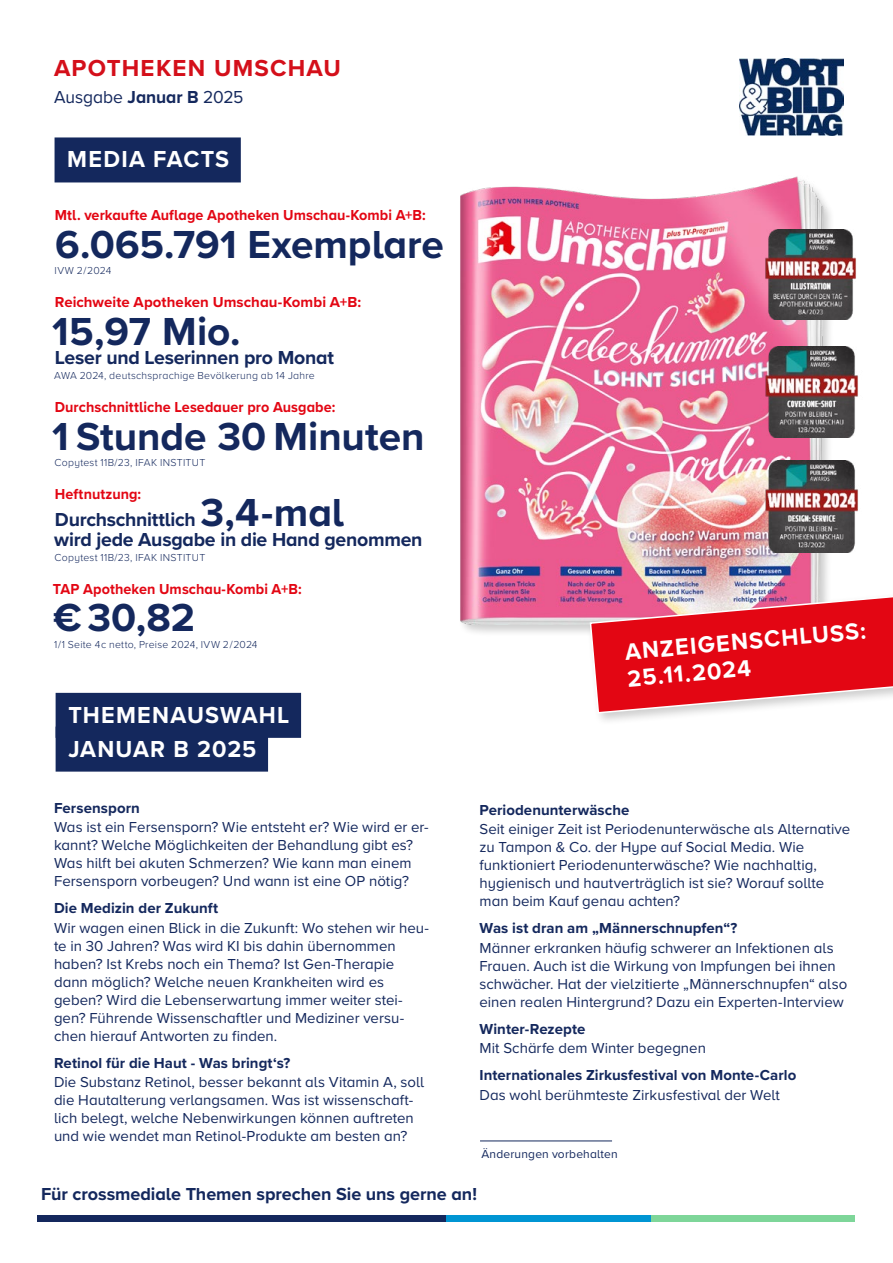
<style>
.page{position:relative;width:893px;height:1263px;background:#fff}
.page>*{position:absolute;margin:0;border:0;box-sizing:border-box;transform-origin:0 0}
.t1{font:700 40.5px "Proxima Nova A";color:#14285d}
.t2{font:700 24px/27px "Proxima Nova A";letter-spacing:.05em;color:#fff}
.t3{font:700 24px "Proxima Nova";letter-spacing:.05em;color:#d40f1a}
.t4{font:700 19.5px/19.5px "Proxima Nova A";letter-spacing:-.015em;color:#14285d}
.t5{font:700 18px "Proxima Nova A";letter-spacing:-.005em;color:#14285d}
.t6{font:18px "Proxima Nova A";letter-spacing:-.005em;color:#14285d}
.t7{font:15px/18px "Proxima Nova A";color:#14285d}
.t8{font:700 15px "Proxima Nova";letter-spacing:.005em;color:#14285d}
.t9{font:700 15px "Proxima Nova A";letter-spacing:.005em;color:#e30613;scale:.96 1}
.t10{font:700 15px "Proxima Nova A";letter-spacing:.005em;color:#e30613}
.t11{font:12px "Proxima Nova A";letter-spacing:.015em;color:#14285d}
.t12{font:300 10.5px "Proxima Nova A";letter-spacing:.025em;color:#14285d}
.s1{font-weight:700}
.s2{font-size:40.5px}
</style>
<div class="page">
<div style="left:38px;top:1215px;width:408px;height:6px;background:#14285d"></div>
<div style="left:651px;top:1215px;width:204px;height:6px;background:#7ed699"></div>
<div style="left:446px;top:1215px;width:205px;height:6px;background:#0095d3"></div>
<div style="left:459px;top:176px;width:376px;height:462px;background:#000;opacity:.2"></div>
<img style="left:461px;top:176px;width:367px;height:448px">
<div style="left:586px;top:583px;width:307px;height:143px;background:#000;opacity:.2"></div>
<svg style="left:589px;top:585px;width:304px;height:129px;background:#e44351"></svg>
<div style="left:55px;top:137px;width:186px;height:45px;background:#14285d"></div>
<div style="left:56px;top:693px;width:245px;height:45px;background:#14285d"></div>
<div style="left:56px;top:727px;width:212px;height:45px;background:#14285d"></div>
<hr style="left:480px;top:1141px;width:132px;height:1px;background:#14285d">
<img style="left:739px;top:58px;width:105px;height:78px">
<img style="left:760px;top:229px;width:96px;height:90px">
<img style="left:760px;top:346px;width:98px;height:91px">
<img style="left:760px;top:461px;width:98px;height:91px">
<p class="t3" style="left:54px;top:50px;width:289px">APOTHEKEN UMSCHAU</p>
<p class="t6" style="left:54px;top:83px;width:191px">Ausgabe <span class="s1">Januar B</span> 2025</p>
<p class="t2" style="left:67px;top:145px;width:163px">MEDIA FACTS</p>
<p class="t9" style="left:55px;top:204px;width:388px">Mtl. verkaufte Auflage Apotheken Umschau-Kombi A+B:</p>
<p class="t1" style="left:55px;top:214px;width:390px">6.065.791 Exemplare</p>
<p class="t12" style="left:55px;top:263px;width:58px">IVW 2 / 2024</p>
<p class="t10" style="left:55px;top:291px;width:308px">Reichweite Apotheken Umschau-Kombi A+B:</p>
<p class="t1" style="left:52px;top:301px;width:190px">15,97 Mio.</p>
<p class="t4" style="left:55px;top:348px;width:281px">Leser und Leserinnen pro Monat</p>
<p class="t12" style="left:54px;top:368px;width:262px">AWA 2024, deutschsprachige Bevölkerung ab 14 Jahre</p>
<p class="t9" style="left:55px;top:396px;width:294px">Durchschnittliche Lesedauer pro Ausgabe:</p>
<p class="t1" style="left:52px;top:406px;width:374px">1 Stunde 30 Minuten</p>
<p class="t12" style="left:54px;top:455px;width:152px">Copytest 11B/23, IFAK INSTITUT</p>
<p class="t9" style="left:55px;top:483px;width:92px">Heftnutzung:</p>
<p class="t4" style="left:54px;top:510px;width:370px">Durchschnittlich <span class="s2">3,4-mal<br></span>wird jede Ausgabe in die Hand genommen</p>
<p class="t12" style="left:54px;top:550px;width:152px">Copytest 11B/23, IFAK INSTITUT</p>
<p class="t9" style="left:53px;top:578px;width:260px">TAP Apotheken Umschau-Kombi A+B:</p>
<p class="t1" style="left:53px;top:588px;width:143px">€ 30,82</p>
<p class="t12" style="left:54px;top:637px;width:205px">1 / 1 Seite 4 c netto, Preise 2024, IVW 2 / 2024</p>
<p class="t2" style="left:68px;top:701px;width:223px">THEMENAUSWAHL</p>
<p class="t2" style="left:68px;top:734px;width:190px">JANUAR B 2025</p>
<p class="t8" style="left:54px;top:796px;width:87px">Fersensporn</p>
<p class="t7" style="left:54px;top:817px;width:376px">Was ist ein Fersensporn? Wie entsteht er? Wie wird er er&shy;kannt? Welche Möglichkeiten der Behandlung gibt es?<br>Was hilft bei akuten Schmerzen? Wie kann man einem Fersensporn vorbeugen? Und wann ist eine OP nötig?</p>
<p class="t8" style="left:54px;top:897px;width:166px">Die Medizin der Zukunft</p>
<p class="t7" style="left:54px;top:918px;width:377px">Wir wagen einen Blick in die Zukunft: Wo stehen wir heu&shy;te in 30 Jahren? Was wird KI bis dahin übernommen haben? Ist Krebs noch ein Thema? Ist Gen-Therapie dann möglich? Welche neuen Krankheiten wird es geben? Wird die Lebenserwartung immer weiter stei&shy;gen? Führende Wissenschaftler und Mediziner versu&shy;chen hierauf Antworten zu finden.</p>
<p class="t8" style="left:54px;top:1051px;width:238px">Retinol für die Haut - Was bringt‘s?</p>
<p class="t7" style="left:54px;top:1072px;width:372px">Die Substanz Retinol, besser bekannt als Vitamin A, soll die Hautalterung verlangsamen. Was ist wissenschaft&shy;lich belegt, welche Nebenwirkungen können auftreten und wie wendet man Retinol-Produkte am besten an?</p>
<p class="t2" style="left:624px;top:638px;width:243px;rotate:-5deg">ANZEIGENSCHLUSS:<br>25.11.2024</p>
<p class="t8" style="left:479px;top:798px;width:151px">Periodenunterwäsche</p>
<p class="t7" style="left:479px;top:819px;width:372px">Seit einiger Zeit ist Periodenunterwäsche als Alternative zu Tampon &amp; Co. der Hype auf Social Media. Wie funktioniert Periodenunterwäsche? Wie nachhaltig, hygienisch und hautverträglich ist sie? Worauf sollte man beim Kauf genau achten?</p>
<p class="t8" style="left:479px;top:917px;width:259px">Was ist dran am „Männerschnupfen“?</p>
<p class="t7" style="left:479px;top:938px;width:369px">Männer erkranken häufig schwerer an Infektionen als Frauen. Auch ist die Wirkung von Impfungen bei ihnen schwächer. Hat der vielzitierte „Männerschnupfen“ also einen realen Hintergrund? Dazu ein Experten-Interview</p>
<p class="t8" style="left:479px;top:1017px;width:107px">Winter-Rezepte</p>
<p class="t7" style="left:479px;top:1038px;width:228px">Mit Schärfe dem Winter begegnen</p>
<p class="t8" style="left:479px;top:1064px;width:318px">Internationales Zirkusfestival von Monte-Carlo</p>
<p class="t7" style="left:479px;top:1085px;width:302px">Das wohl berühmteste Zirkusfestival der Welt</p>
<p class="t11" style="left:481px;top:1145px;width:138px">Änderungen vorbehalten</p>
<p class="t5" style="left:41px;top:1181px;width:437px">Für crossmediale Themen sprechen Sie uns gerne an!</p>
</div>
